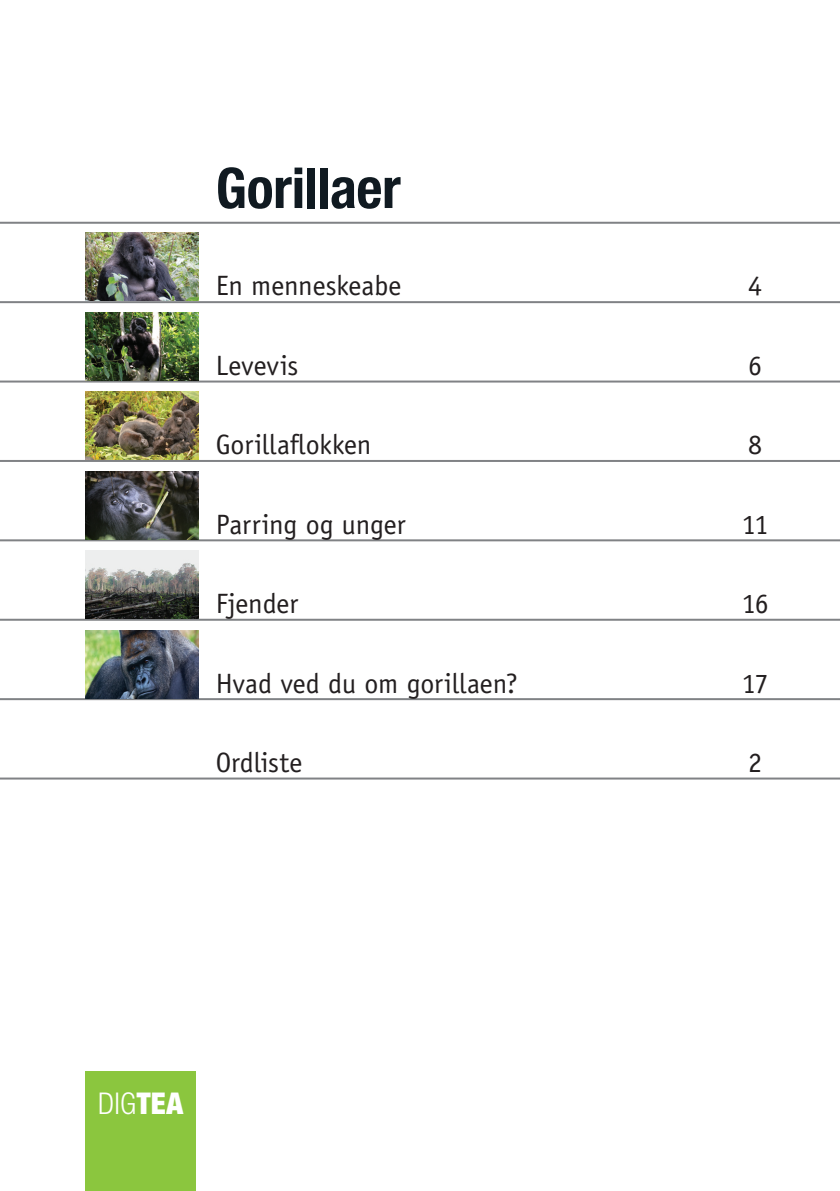
<style>
.page{position:relative;width:840px;height:1191px;background:#fff}
.page>*{position:absolute;margin:0;border:0;box-sizing:border-box;transform-origin:0 0}
.t1{font:700 condensed 56px "Helvetica Neue LT Std";letter-spacing:-.005em;color:#101a21}
.t2{font:300 condensed 30px "Helvetica Neue LT Std";color:#fff}
.t3{font:28px "Officina Sans Std";letter-spacing:-.005em;color:#231f20}
.s1{font-weight:900}
</style>
<div class="page">
<hr style="left:0;top:222px;width:839px;height:2px;background:#808285">
<hr style="left:0;top:301px;width:839px;height:2px;background:#808285">
<hr style="left:0;top:380px;width:839px;height:2px;background:#808285">
<hr style="left:0;top:460px;width:839px;height:2px;background:#808285">
<hr style="left:0;top:539px;width:839px;height:2px;background:#808285">
<hr style="left:0;top:619px;width:839px;height:2px;background:#808285">
<hr style="left:0;top:698px;width:839px;height:2px;background:#808285">
<hr style="left:0;top:777px;width:839px;height:2px;background:#808285">
<img style="left:85px;top:233px;width:113px;height:68px">
<img style="left:85px;top:312px;width:113px;height:68px">
<img style="left:85px;top:392px;width:113px;height:68px">
<img style="left:85px;top:471px;width:113px;height:68px">
<img style="left:85px;top:550px;width:113px;height:69px">
<div style="left:85px;top:1071px;width:110px;height:120px;background:#8bc63e"></div>
<img style="left:85px;top:630px;width:113px;height:68px">
<h1 class="t1" style="left:215px;top:154px;width:186px">Gorillaer</h1>
<p class="t3" style="left:215px;top:270px;width:187px">En menneskeabe</p>
<p class="t3" style="left:747px;top:270px;width:15px">4</p>
<p class="t3" style="left:215px;top:349px;width:84px">Levevis</p>
<p class="t3" style="left:747px;top:349px;width:15px">6</p>
<p class="t3" style="left:215px;top:428px;width:157px">Gorillaflokken</p>
<p class="t3" style="left:747px;top:428px;width:15px">8</p>
<p class="t3" style="left:215px;top:508px;width:191px">Parring og unger</p>
<p class="t3" style="left:741px;top:508px;width:28px">11</p>
<p class="t3" style="left:215px;top:587px;width:84px">Fjender</p>
<p class="t3" style="left:741px;top:587px;width:29px">16</p>
<p class="t3" style="left:215px;top:666px;width:303px">Hvad ved du om gorillaen?</p>
<p class="t3" style="left:741px;top:666px;width:28px">17</p>
<p class="t3" style="left:215px;top:746px;width:88px">Ordliste</p>
<p class="t3" style="left:747px;top:746px;width:15px">2</p>
<p class="t2" style="left:98px;top:1086px;width:86px">dig<span class="s1">tea</span></p>
</div>
